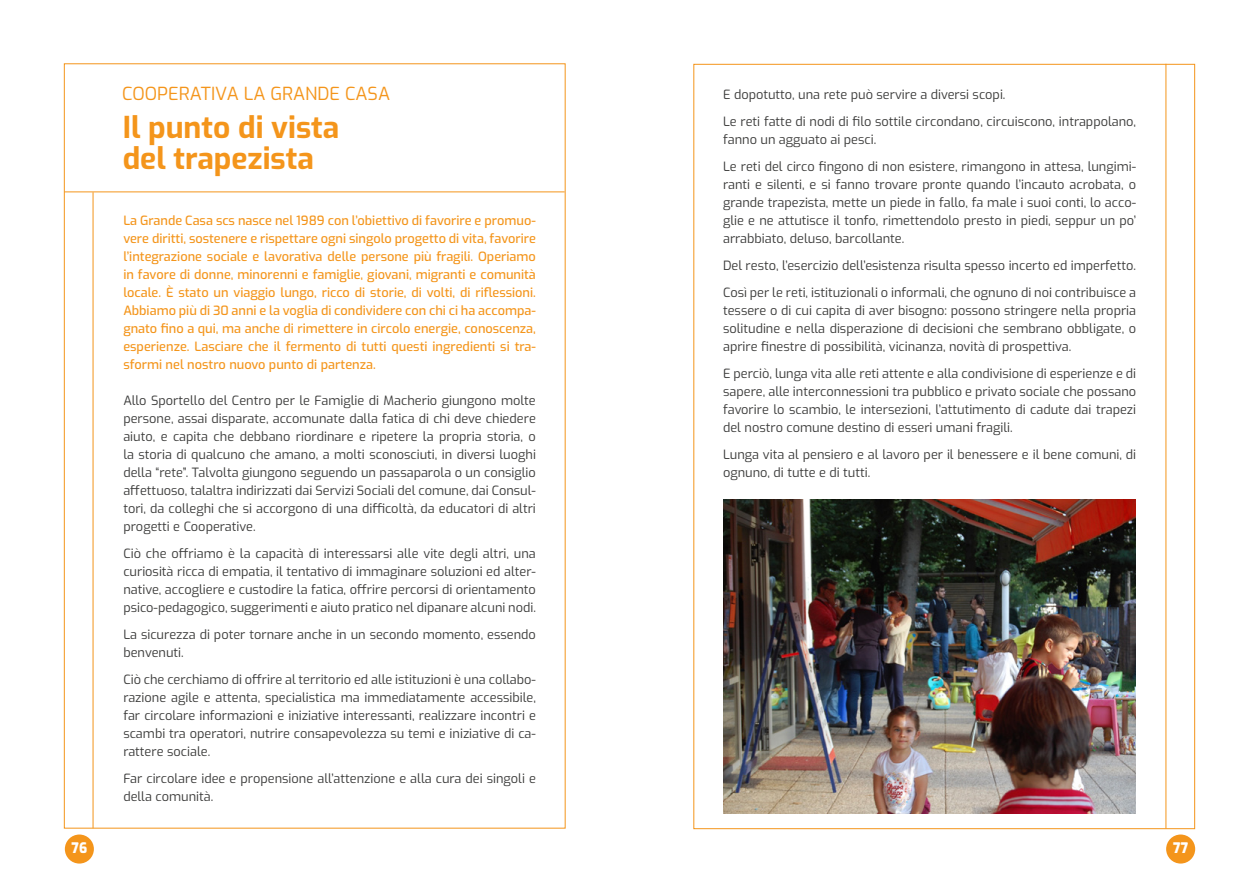
<style>
.page{position:relative;width:1259px;height:893px;background:#fff}
.page>*{position:absolute;margin:0;border:0;box-sizing:border-box;transform-origin:0 0}
.t1{font:700 30px/31.5px "Exo";color:#f4951b}
.t2{font:18px "Exo";color:#f4951b}
.t3{font:800 14.4px "Exo";color:#fff;scale:.93 1}
.t4{font:12.75px/18px "Exo";color:#3c3c3b;text-align:justify}
.t5{font:500 12.75px/18px "Exo";color:#f4951b;text-align:justify}
</style>
<div class="page">
<div style="left:64px;top:63px;width:501px;height:765px;background:#fff;border:1px solid #f4951b"></div>
<hr style="left:64px;top:192px;width:500px;height:1px;background:#f4951b">
<hr style="left:93px;top:192px;width:1px;height:636px;background:#f4951b">
<div style="left:65px;top:834px;width:29px;height:29px;background:#f4951b;border-radius:50%"></div>
<div style="left:1166px;top:834px;width:29px;height:29px;background:#f4951b;border-radius:50%"></div>
<img style="left:723px;top:499px;width:412px;height:315px">
<hr style="left:1165px;top:64px;width:1px;height:765px;background:#f4951b">
<p class="t3" style="left:71px;top:837px;width:19px">76</p>
<h2 class="t2" style="left:122px;top:81px;width:269px">COOPERATIVA LA GRANDE CASA</h2>
<p class="t4" style="left:723px;top:80px;width:414px;line-height:27px">E dopotutto, una rete può servire a diversi scopi.<br>Le reti fatte di nodi di filo sottile circondano, circuiscono, intrappolano,</p>
<p class="t4" style="left:723px;top:125px;width:414px;line-height:27px">fanno un agguato ai pesci.<br>Le reti del circo fingono di non esistere, rimangono in attesa, lungimi-</p>
<p class="t4" style="left:723px;top:175px;width:415px">ranti e silenti, e si fanno trovare pronte quando l’incauto acrobata, o grande trapezista, mette un piede in fallo, fa male i suoi conti, lo acco&shy;glie e ne attutisce il tonfo, rimettendolo presto in piedi, seppur un po’ arrabbiato, deluso, barcollante.</p>
<p class="t4" style="left:723px;top:251px;width:414px;line-height:27px">Del resto, l’esercizio dell’esistenza risulta spesso incerto ed imperfetto.<br>Così per le reti, istituzionali o informali, che ognuno di noi contribuisce a</p>
<p class="t4" style="left:723px;top:301px;width:414px">tessere o di cui capita di aver bisogno: possono stringere nella propria solitudine e nella disperazione di decisioni che sembrano obbligate, o aprire finestre di possibilità, vicinanza, novità di prospettiva.</p>
<p class="t4" style="left:723px;top:364px;width:415px">E perciò, lunga vita alle reti attente e alla condivisione di esperienze e di sapere, alle interconnessioni tra pubblico e privato sociale che possano favorire lo scambio, le intersezioni, l’attutimento di cadute dai trapezi del nostro comune destino di esseri umani fragili.</p>
<p class="t4" style="left:723px;top:445px;width:414px">Lunga vita al pensiero e al lavoro per il benessere e il bene comuni, di ognuno, di tutte e di tutti.</p>
<h1 class="t1" style="left:123px;top:109px;width:218px">Il punto di vista del trapezista</h1>
<p class="t5" style="left:123px;top:211px;width:414px">La Grande Casa scs nasce nel 1989 con l’obiettivo di favorire e promuo&shy;vere diritti, sostenere e rispettare ogni singolo progetto di vita, favorire l’integrazione sociale e lavorativa delle persone più fragili. Operiamo in favore di donne, minorenni e famiglie, giovani, migranti e comunità locale. È stato un viaggio lungo, ricco di storie, di volti, di riflessioni.<br>Abbiamo più di 30 anni e la voglia di condividere con chi ci ha accompa&shy;gnato fino a qui, ma anche di rimettere in circolo energie, conoscenza, esperienze. Lasciare che il fermento di tutti questi ingredienti si tra&shy;sformi nel nostro nuovo punto di partenza.</p>
<p class="t4" style="left:123px;top:391px;width:414px">Allo Sportello del Centro per le Famiglie di Macherio giungono molte persone, assai disparate, accomunate dalla fatica di chi deve chiedere aiuto, e capita che debbano riordinare e ripetere la propria storia, o la storia di qualcuno che amano, a molti sconosciuti, in diversi luoghi della “rete”. Talvolta giungono seguendo un passaparola o un consiglio affettuoso, talaltra indirizzati dai Servizi Sociali del comune, dai Consul&shy;tori, da colleghi che si accorgono di una difficoltà, da educatori di altri progetti e Cooperative.</p>
<p class="t4" style="left:123px;top:544px;width:414px">Ciò che offriamo è la capacità di interessarsi alle vite degli altri, una curiosità ricca di empatia, il tentativo di immaginare soluzioni ed alter&shy;native, accogliere e custodire la fatica, offrire percorsi di orientamento psico-pedagogico, suggerimenti e aiuto pratico nel dipanare alcuni nodi.</p>
<p class="t4" style="left:123px;top:625px;width:414px">La sicurezza di poter tornare anche in un secondo momento, essendo benvenuti.</p>
<p class="t4" style="left:123px;top:670px;width:414px">Ciò che cerchiamo di offrire al territorio ed alle istituzioni è una collabo&shy;razione agile e attenta, specialistica ma immediatamente accessibile, far circolare informazioni e iniziative interessanti, realizzare incontri e scambi tra operatori, nutrire consapevolezza su temi e iniziative di ca&shy;rattere sociale.</p>
<p class="t4" style="left:123px;top:769px;width:414px">Far circolare idee e propensione all’attenzione e alla cura dei singoli e della comunità.</p>
<p class="t3" style="left:1173px;top:837px;width:18px">77</p>
</div>
